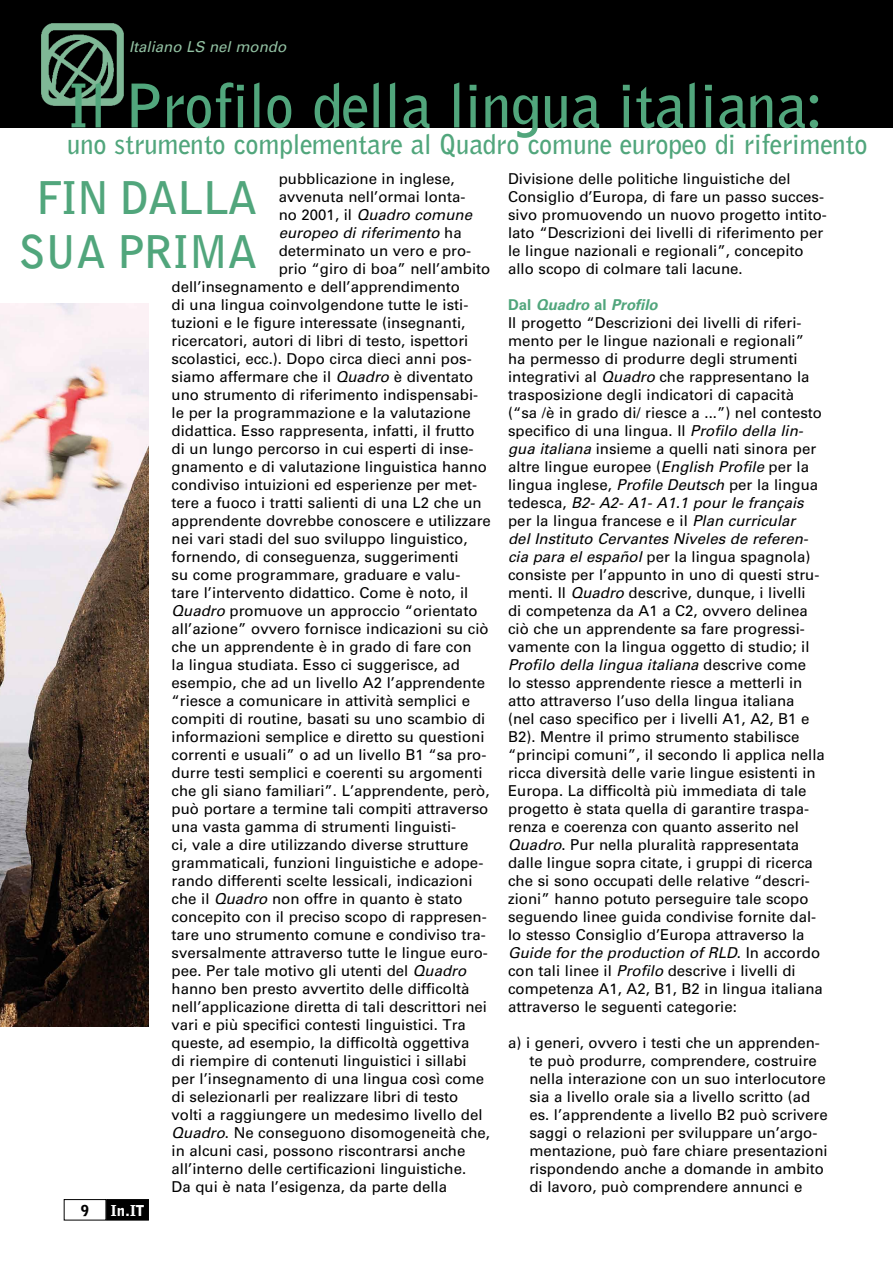
<style>
.page{position:relative;width:893px;height:1263px;background:#fff}
.page>*{position:absolute;margin:0;border:0;box-sizing:border-box;transform-origin:0 0}
.t1{font:700 60px "Bell Gothic BT";letter-spacing:-.005em;color:#51a67c}
.t2{font:700 45px/54px "Bell Gothic BT";letter-spacing:-.025em;color:#51a67c;text-align:center}
.t3{font:700 27px "Bell Gothic BT";letter-spacing:-.005em;color:#51a67c}
.t4{font:15px/18px "Univers";color:#000}
.t5{font:italic 15px "Univers";color:#000}
.t6{font:italic 15px "Univers";color:#92c1a2}
.t7{font:900 15px "Bell Gothic BT";color:#fff}
.t8{font:900 15px "Bell Gothic BT";color:#000}
.s1{font-style:normal}
.s2{font-style:italic}
.s3{font-weight:700;color:#51a67c}
.s4{font-weight:700;font-style:italic;color:#51a67c}
</style>
<div class="page">
<div style="left:0;top:0;width:893px;height:128px;background:#000"></div>
<div style="left:64px;top:1199px;width:42px;height:21px;background:#fff;border:1px solid #000"></div>
<div style="left:106px;top:1199px;width:43px;height:21px;background:#000;border:1px solid #000"></div>
<img style="left:41px;top:23px;width:83px;height:83px">
<img style="left:0;top:304px;width:148px;height:723px">
<p class="t6" style="left:129px;top:38px;width:159px">Italiano LS nel mondo</p>
<p class="t1" style="left:67px;top:66px;width:757px">Il Profilo della lingua italiana:</p>
<p class="t3" style="left:67px;top:127px;width:802px">uno strumento complementare al Quadro comune europeo di riferimento</p>
<p class="t2" style="left:18px;top:170px;width:241px">FIN DALLA<br>SUA PRIMA</p>
<p class="t4" style="left:279px;top:170px;width:177px">pubblicazione in inglese,</p>
<p class="t4" style="left:279px;top:188px;width:188px">avvenuta nell’ormai lonta-</p>
<p class="t5" style="left:279px;top:206px;width:195px"><span class="s1">no 2001, il</span> Quadro comune</p>
<p class="t5" style="left:279px;top:224px;width:184px">europeo di riferimento <span class="s1">ha</span></p>
<p class="t4" style="left:279px;top:242px;width:194px">determinato un vero e pro-</p>
<p class="t4" style="left:279px;top:260px;width:213px">prio “giro di boa” nell’ambito</p>
<p class="t4" style="left:172px;top:278px;width:290px">dell’insegnamento e dell’apprendimento</p>
<p class="t4" style="left:172px;top:296px;width:298px">di una lingua coinvolgendone tutte le isti-</p>
<p class="t4" style="left:172px;top:314px;width:295px">tuzioni e le figure interessate (insegnanti,</p>
<p class="t4" style="left:172px;top:332px;width:298px">ricercatori, autori di libri di testo, ispettori</p>
<p class="t4" style="left:172px;top:350px;width:302px">scolastici, ecc.). Dopo circa dieci anni pos-</p>
<p class="t4" style="left:172px;top:368px;width:303px">siamo affermare che il <span class="s2">Quadro</span> è diventato</p>
<p class="t4" style="left:172px;top:386px;width:308px">uno strumento di riferimento indispensabi-</p>
<p class="t4" style="left:172px;top:404px;width:301px">le per la programmazione e la valutazione</p>
<p class="t4" style="left:172px;top:422px;width:304px">didattica. Esso rappresenta, infatti, il frutto</p>
<p class="t4" style="left:172px;top:440px;width:303px">di un lungo percorso in cui esperti di inse-</p>
<p class="t4" style="left:172px;top:458px;width:317px">gnamento e di valutazione linguistica hanno</p>
<p class="t4" style="left:172px;top:476px;width:307px">condiviso intuizioni ed esperienze per met-</p>
<p class="t4" style="left:172px;top:494px;width:312px">tere a fuoco i tratti salienti di una L2 che un</p>
<p class="t4" style="left:172px;top:512px;width:321px">apprendente dovrebbe conoscere e utilizzare</p>
<p class="t4" style="left:172px;top:530px;width:297px">nei vari stadi del suo sviluppo linguistico,</p>
<p class="t4" style="left:172px;top:548px;width:289px">fornendo, di conseguenza, suggerimenti</p>
<p class="t4" style="left:172px;top:566px;width:290px">su come programmare, graduare e valu-</p>
<p class="t4" style="left:172px;top:584px;width:298px">tare l’intervento didattico. Come è noto, il</p>
<p class="t4" style="left:172px;top:602px;width:307px"><span class="s2">Quadro</span> promuove un approccio “orientato</p>
<p class="t4" style="left:172px;top:620px;width:319px">all’azione” ovvero fornisce indicazioni su ciò</p>
<p class="t4" style="left:172px;top:638px;width:302px">che un apprendente è in grado di fare con</p>
<p class="t4" style="left:172px;top:656px;width:290px">la lingua studiata. Esso ci suggerisce, ad</p>
<p class="t4" style="left:172px;top:674px;width:315px">esempio, che ad un livello A2 l’apprendente</p>
<p class="t4" style="left:172px;top:692px;width:300px">“riesce a comunicare in attività semplici e</p>
<p class="t4" style="left:172px;top:710px;width:315px">compiti di routine, basati su uno scambio di</p>
<p class="t4" style="left:172px;top:728px;width:314px">informazioni semplice e diretto su questioni</p>
<p class="t4" style="left:172px;top:746px;width:316px">correnti e usuali” o ad un livello B1 “sa pro-</p>
<p class="t4" style="left:172px;top:764px;width:312px">durre testi semplici e coerenti su argomenti</p>
<p class="t4" style="left:172px;top:782px;width:320px">che gli siano familiari”. L’apprendente, però,</p>
<p class="t4" style="left:172px;top:800px;width:318px">può portare a termine tali compiti attraverso</p>
<p class="t4" style="left:172px;top:818px;width:286px">una vasta gamma di strumenti linguisti-</p>
<p class="t4" style="left:172px;top:836px;width:298px">ci, vale a dire utilizzando diverse strutture</p>
<p class="t4" style="left:172px;top:854px;width:313px">grammaticali, funzioni linguistiche e adope-</p>
<p class="t4" style="left:172px;top:872px;width:302px">rando differenti scelte lessicali, indicazioni</p>
<p class="t4" style="left:172px;top:890px;width:292px">che il <span class="s2">Quadro</span> non offre in quanto è stato</p>
<p class="t4" style="left:172px;top:908px;width:317px">concepito con il preciso scopo di rappresen-</p>
<p class="t4" style="left:172px;top:926px;width:316px">tare uno strumento comune e condiviso tra-</p>
<p class="t4" style="left:172px;top:944px;width:318px">sversalmente attraverso tutte le lingue euro-</p>
<p class="t4" style="left:172px;top:962px;width:296px">pee. Per tale motivo gli utenti del <span class="s2">Quadro</span></p>
<p class="t4" style="left:172px;top:980px;width:299px">hanno ben presto avvertito delle difficoltà</p>
<p class="t4" style="left:172px;top:998px;width:317px">nell’applicazione diretta di tali descrittori nei</p>
<p class="t4" style="left:172px;top:1016px;width:296px">vari e più specifici contesti linguistici. Tra</p>
<p class="t4" style="left:172px;top:1034px;width:299px">queste, ad esempio, la difficoltà oggettiva</p>
<p class="t4" style="left:172px;top:1052px;width:297px">di riempire di contenuti linguistici i sillabi</p>
<p class="t4" style="left:172px;top:1070px;width:314px">per l’insegnamento di una lingua così come</p>
<p class="t4" style="left:172px;top:1088px;width:288px">di selezionarli per realizzare libri di testo</p>
<p class="t4" style="left:172px;top:1106px;width:312px">volti a raggiungere un medesimo livello del</p>
<p class="t4" style="left:172px;top:1124px;width:320px"><span class="s2">Quadro</span>. Ne conseguono disomogeneità che,</p>
<p class="t4" style="left:172px;top:1142px;width:295px">in alcuni casi, possono riscontrarsi anche</p>
<p class="t4" style="left:172px;top:1160px;width:296px">all’interno delle certificazioni linguistiche.</p>
<p class="t4" style="left:172px;top:1178px;width:277px">Da qui è nata l’esigenza, da parte della</p>
<p class="t4" style="left:508px;top:170px;width:320px">Divisione delle politiche linguistiche del Consiglio d’Europa, di fare un passo succes&shy;sivo promuovendo un nuovo progetto intito&shy;lato “Descrizioni dei livelli di riferimento per le lingue nazionali e regionali”, concepito allo scopo di colmare tali lacune.</p>
<p class="t4" style="left:508px;top:296px;width:318px"><span class="s3">Dal</span> <span class="s4">Quadro</span> <span class="s3">al</span> <span class="s4">Profilo<br></span>Il progetto “Descrizioni dei livelli di riferi&shy;mento per le lingue nazionali e regionali” ha permesso di produrre degli strumenti integrativi al <span class="s2">Quadro</span> che rappresentano la trasposizione degli indicatori di capacità (“sa /è in grado di/ riesce a ...”) nel contesto specifico di una lingua. Il <span class="s2">Profilo della lin&shy;gua italiana</span> insieme a quelli nati sinora per altre lingue europee (<span class="s2">English Profile</span> per la lingua inglese, <span class="s2">Profile Deutsch</span> per la lingua tedesca, <span class="s2">B2- A2- A1- A1.1 pour le français </span>per la lingua francese e il <span class="s2">Plan curricular<br>del Instituto Cervantes Niveles de referen&shy;cia para el español</span> per la lingua spagnola) consiste per l’appunto in uno di questi stru&shy;menti. Il <span class="s2">Quadro</span> descrive, dunque, i livelli<br>di competenza da A1 a C2, ovvero delinea ciò che un apprendente sa fare progressi&shy;vamente con la lingua oggetto di studio; il <span class="s2">Profilo della lingua italiana</span> descrive come<br>lo stesso apprendente riesce a metterli in atto attraverso l’uso della lingua italiana<br>(nel caso specifico per i livelli A1, A2, B1 e B2). Mentre il primo strumento stabilisce “principi comuni”, il secondo li applica nella ricca diversità delle varie lingue esistenti in Europa. La difficoltà più immediata di tale progetto è stata quella di garantire traspa&shy;renza e coerenza con quanto asserito nel <span class="s2">Quadro</span>. Pur nella pluralità rappresentata dalle lingue sopra citate, i gruppi di ricerca che si sono occupati delle relative “descri&shy;zioni” hanno potuto perseguire tale scopo seguendo linee guida condivise fornite dal&shy;lo stesso Consiglio d’Europa attraverso la <span class="s2">Guide for the production of RLD</span>. In accordo con tali linee il <span class="s2">Profilo</span> descrive i livelli di competenza A1, A2, B1, B2 in lingua italiana attraverso le seguenti categorie:</p>
<p class="t4" style="left:529px;top:1034px;width:300px;text-indent:-21px">a) i generi, ovvero i testi che un apprenden&shy;te può produrre, comprendere, costruire nella interazione con un suo interlocutore sia a livello orale sia a livello scritto (ad es. l’apprendente a livello B2 può scrivere saggi o relazioni per sviluppare un’argo&shy;mentazione, può fare chiare presentazioni rispondendo anche a domande in ambito di lavoro, può comprendere annunci e</p>
<p class="t8" style="left:81px;top:1201px;width:10px">9</p>
<p class="t7" style="left:111px;top:1201px;width:35px">In.IT</p>
</div>
